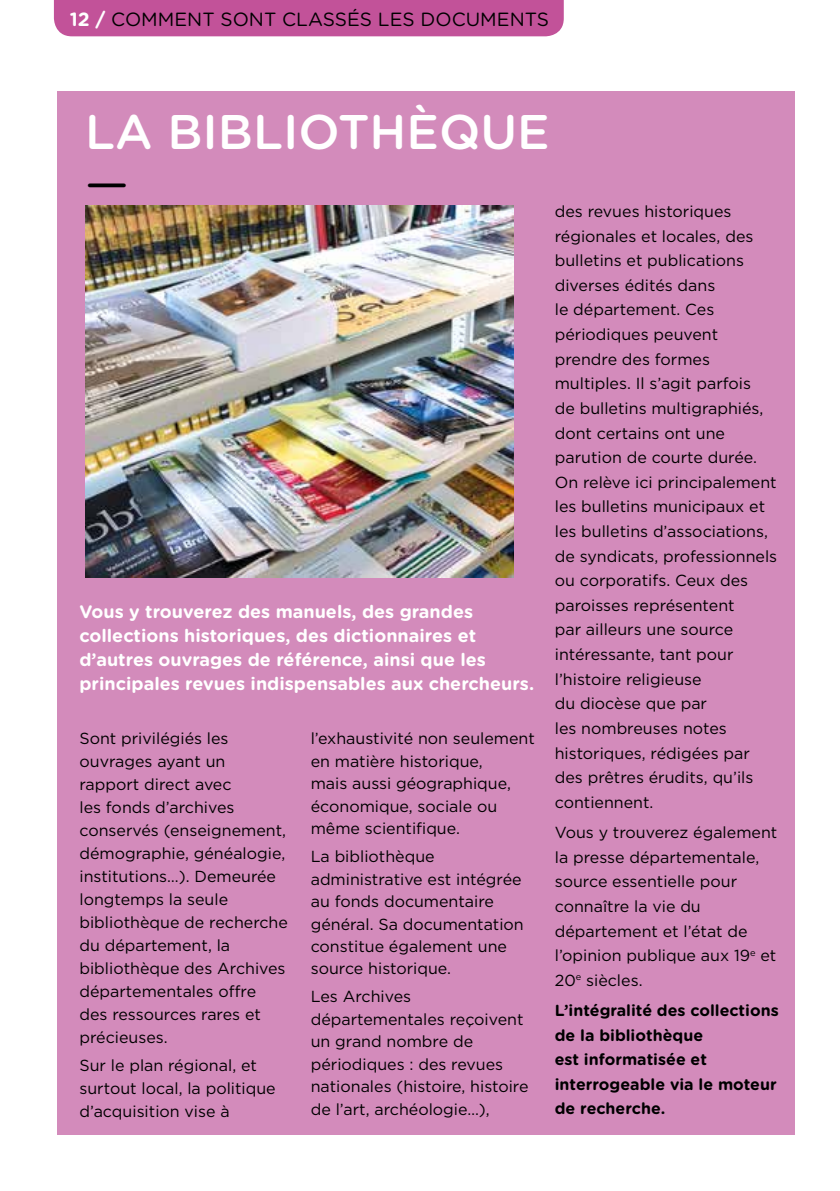
<style>
.page{position:relative;width:840px;height:1191px;background:#fff}
.page>*{position:absolute;margin:0;border:0;box-sizing:border-box;transform-origin:0 0}
.t1{font:500 48.6px "Gotham Rounded";color:#fff}
.t2{font:48.6px "Gotham Rounded";color:#000}
.t3{font:19px "Gotham Rounded";color:#000}
.t4{font:700 18px/24px "Gotham Rounded";color:#fff}
.t5{font:16px/24.6px "Gotham";color:#000}
.t6{font:700 16px/24.6px "Gotham Rounded";color:#000}
.s1{font-weight:700;color:#fff}
</style>
<div class="page">
<div style="left:54px;top:0;width:509px;height:36px;background:#c25299"></div>
<div style="left:57px;top:91px;width:737px;height:1043px;background:#d38bbb"></div>
<img style="left:85px;top:206px;width:428px;height:371px">
<p class="t3" style="left:70px;top:6px;width:480px"><span class="s1">12 /</span> COMMENT SONT CLASSÉS LES DOCUMENTS</p>
<h1 class="t1" style="left:85px;top:98px;width:466px">LA BIBLIOTHÈQUE</h1>
<h1 class="t2" style="left:85px;top:149px;width:45px">—</h1>
<p class="t4" style="left:79px;top:599px;width:456px">Vous y trouverez des manuels, des grandes collections historiques, des dictionnaires et d’autres ouvrages de référence, ainsi que les principales revues indispensables aux chercheurs.</p>
<p class="t5" style="left:79px;top:727px;width:210px;line-height:23px">Sont privilégiés les ouvrages ayant un rapport direct avec<br>les fonds d’archives conservés (enseignement, démographie, généalogie, institutions…). Demeurée longtemps la seule bibliothèque de recherche du département, la bibliothèque des Archives départementales offre des ressources rares et précieuses.</p>
<p class="t5" style="left:79px;top:1054px;width:198px;line-height:23px">Sur le plan régional, et surtout local, la politique d’acquisition vise à</p>
<p class="t5" style="left:310px;top:727px;width:225px;line-height:22.4px">l’exhaustivité non seulement en matière historique,<br>mais aussi géographique, économique, sociale ou même scientifique.</p>
<p class="t5" style="left:310px;top:845px;width:214px;line-height:22.4px">La bibliothèque administrative est intégrée au fonds documentaire général. Sa documentation constitue également une source historique.</p>
<p class="t5" style="left:310px;top:985px;width:219px;line-height:22.4px">Les Archives départementales reçoivent un grand nombre de périodiques : des revues nationales (histoire, histoire de l’art, archéologie…),</p>
<p class="t5" style="left:554px;top:199px;width:224px">des revues historiques régionales et locales, des bulletins et publications diverses édités dans<br>le département. Ces périodiques peuvent prendre des formes multiples. Il s’agit parfois<br>de bulletins multigraphiés, dont certains ont une parution de courte durée.<br>On relève ici principalement les bulletins municipaux et les bulletins d’associations, de syndicats, professionnels ou corporatifs. Ceux des paroisses représentent<br>par ailleurs une source intéressante, tant pour l’histoire religieuse<br>du diocèse que par<br>les nombreuses notes historiques, rédigées par des prêtres érudits, qu’ils contiennent.</p>
<p class="t5" style="left:554px;top:819px;width:224px">Vous y trouverez également la presse départementale, source essentielle pour connaître la vie du département et l’état de l’opinion publique aux 19<sup>e</sup> et<br>20<sup>e</sup> siècles.</p>
<p class="t6" style="left:554px;top:997px;width:225px">L’intégralité des collections de la bibliothèque<br>est informatisée et interrogeable via le moteur de recherche.</p>
</div>
